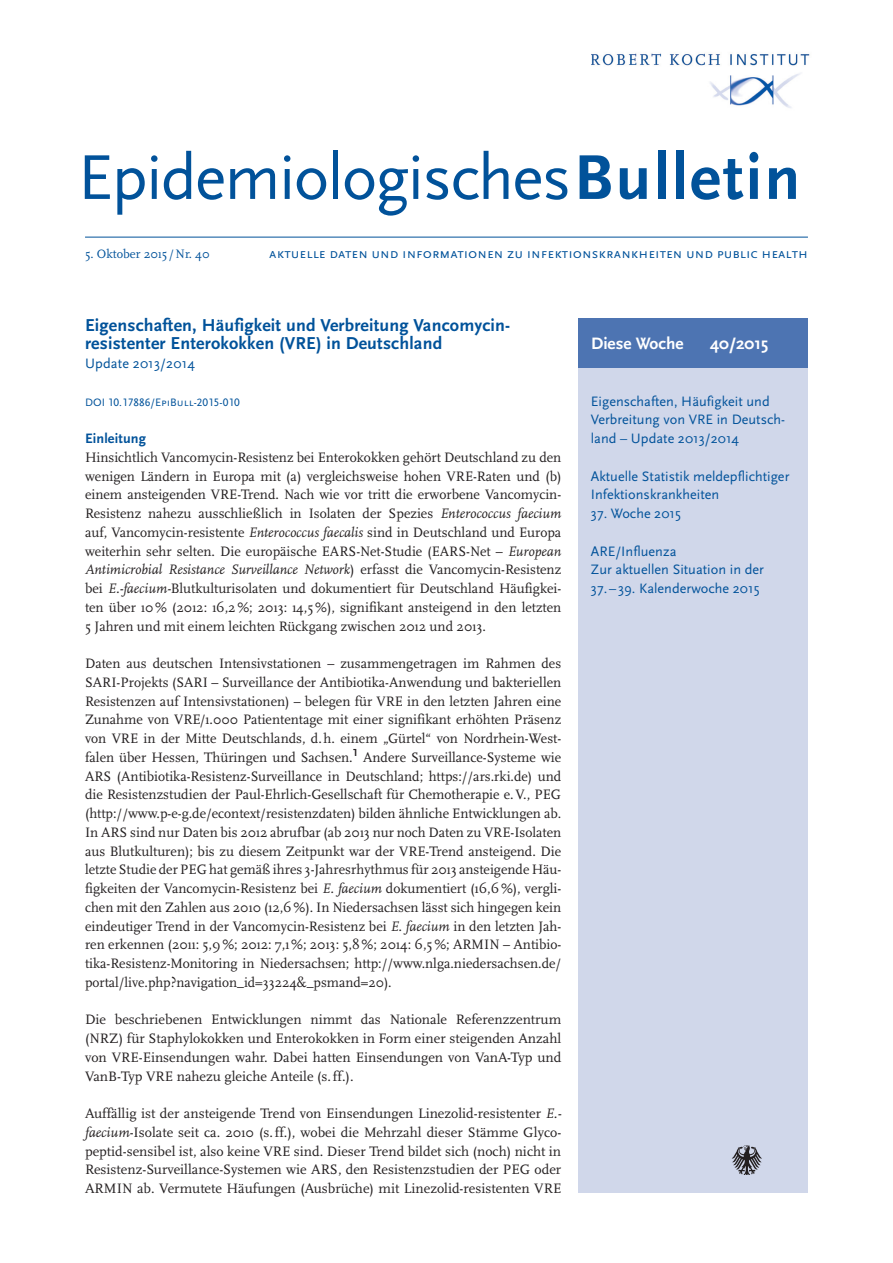
<style>
.page{position:relative;width:893px;height:1263px;background:#fff}
.page>*{position:absolute;margin:0;border:0;box-sizing:border-box;transform-origin:0 0}
.t1{font:66px "Scala Sans Pro";letter-spacing:-.02em;color:#01529a}
.Fließtext_Überschrif{font:700 18px/18.8px "Scala Sans Pro";letter-spacing:.01em;color:#01529a}
.t2{font:700 17.25px "Scala Sans Pro";color:#fff}
.Fließtext{font:14.25px/18.8px "Scala Pro";color:#231f20;text-align:justify}
.Inhalt{font:14.25px/18.8px "Scala Sans Pro";color:#01529a}
.Fließtext_Überschrif-2{font:14.25px "Scala Sans Pro";letter-spacing:.01em;color:#01529a}
.Fließtext_Überschrif-3{font:700 14.25px "Scala Sans Pro";letter-spacing:.01em;color:#01529a}
.t3{font:12.75px "Scala Pro";color:#01529a}
.Text_klein_P_287{font:11.25px "Scala Sans Pro";letter-spacing:.005em;color:#01529a}
.s1{font-weight:700}
.s2{font-style:italic}
</style>
<div class="page">
<hr style="left:85px;top:237px;width:723px;height:1px;background:#01529a">
<img style="left:591px;top:53px;width:219px;height:55px">
<div style="left:578px;top:318px;width:230px;height:875px;background:#d0d7ea"></div>
<div style="left:578px;top:318px;width:230px;height:50px;background:#4d74b2"></div>
<svg style="left:732px;top:1145px;width:30px;height:30px"></svg>
<h1 class="t1" style="left:78px;top:139px;width:724px">Epidemiologisches<span class="s1">Bulletin</span></h1>
<p class="t3" style="left:85px;top:246px;width:126px">5. Oktober 2015 /Nr. 40</p>
<p class="Inhalt" style="left:269px;top:244px;width:540px">aktuelle daten und informationen zu infektionskrankheiten und public health</p>
<p class="Fließtext_Überschrif" style="left:85px;top:315px;width:427px">Eigenschaften, Häufigkeit und Verbreitung Vancomycin&shy;resistenter Enterokokken (VRE) in Deutschland</p>
<p class="Fließtext_Überschrif-2" style="left:85px;top:355px;width:111px">Update 2013/2014</p>
<p class="Text_klein_P_287" style="left:85px;top:395px;width:156px">DOI 10.17886/EpiBull-2015-010</p>
<p class="Fließtext_Überschrif-3" style="left:85px;top:430px;width:63px">Einleitung</p>
<p class="Fließtext" style="left:85px;top:448px;width:478px">Hinsichtlich Vancomycin-Resistenz bei Enterokokken gehört Deutschland zu den wenigen Ländern in Europa mit (a) vergleichsweise hohen VRE-Raten und (b) einem ansteigenden VRE-Trend. Nach wie vor tritt die erworbene Vancomycin-Resistenz nahezu ausschließlich in Isolaten der Spezies <span class="s2">Enterococcus faecium </span>auf, Vancomycin-resistente <span class="s2">Enterococcus faecalis</span> sind in Deutschland und Europa weiterhin sehr selten. Die europäische EARS-Net-Studie (EARS-Net – <span class="s2">European Antimicrobial Resistance Surveillance Network</span>) erfasst die Vancomycin-Resistenz bei <span class="s2">E.-faecium-</span>Blutkulturisolaten und dokumentiert für Deutschland Häufigkei&shy;ten über 10% (2012: 16,2%; 2013: 14,5%), signifikant ansteigend in den letzten 5 Jahren und mit einem leichten Rückgang zwischen 2012 und 2013.</p>
<p class="Fließtext" style="left:85px;top:654px;width:478px">Daten aus deutschen Intensivstationen – zusammengetragen im Rahmen des SARI-Projekts (SARI – Surveillance der Antibiotika-Anwendung und bakteriellen Resistenzen auf Intensivstationen) – belegen für VRE in den letzten Jahren eine Zunahme von VRE/1.000 Patiententage mit einer signifikant erhöhten Präsenz von VRE in der Mitte Deutschlands, d.h. einem „Gürtel“ von Nordrhein-West&shy;falen über Hessen, Thüringen und Sachsen.<sup>1</sup> Andere Surveillance-Systeme wie ARS (Antibiotika-Resistenz-Surveillance in Deutschland; https://ars.rki.de) und die Resistenzstudien der Paul-Ehrlich-Gesellschaft für Chemotherapie e.V., PEG (http://www.p-e-g.de/econtext/resistenzdaten) bilden ähnliche Entwicklungen ab.<br>In ARS sind nur Daten bis 2012 abrufbar (ab 2013 nur noch Daten zu VRE-Isolaten aus Blutkulturen); bis zu diesem Zeitpunkt war der VRE-Trend ansteigend. Die letzte Studie der PEG hat gemäß ihres 3-Jahresrhythmus für 2013 ansteigende Häu&shy;figkeiten der Vancomycin-Resistenz bei <span class="s2">E. faecium</span> dokumentiert (16,6%), vergli&shy;chen mit den Zahlen aus 2010 (12,6%). In Niedersachsen lässt sich hingegen kein eindeutiger Trend in der Vancomycin-Resistenz bei <span class="s2">E. faecium</span> in den letzten Jah&shy;ren erkennen (2011: 5,9%; 2012: 7,1%; 2013: 5,8%; 2014: 6,5%; ARMIN – Antibio&shy;tika-Resistenz-Monitoring in Niedersachsen; http://www.nlga.niedersachsen.de/ portal/live.php?navigation_id=33224&amp;_psmand=20).</p>
<p class="Fließtext" style="left:85px;top:1010px;width:478px">Die beschriebenen Entwicklungen nimmt das Nationale Referenzzentrum (NRZ) für Staphylokokken und Enterokokken in Form einer steigenden Anzahl von VRE-Einsendungen wahr. Dabei hatten Einsendungen von VanA-Typ und VanB-Typ VRE nahezu gleiche Anteile (s.ff.).</p>
<p class="Fließtext" style="left:85px;top:1104px;width:478px">Auffällig ist der ansteigende Trend von Einsendungen Linezolid-resistenter <span class="s2">E.- faecium</span>-Isolate seit ca. 2010 (s.ff.), wobei die Mehrzahl dieser Stämme Glyco&shy;peptid-sensibel ist, also keine VRE sind. Dieser Trend bildet sich (noch) nicht in Resistenz-Surveillance-Systemen wie ARS, den Resistenzstudien der PEG oder ARMIN ab. Vermutete Häufungen (Ausbrüche) mit Linezolid-resistenten VRE</p>
<p class="t2" style="left:591px;top:334px;width:94px">Diese Woche</p>
<p class="t2" style="left:710px;top:334px;width:60px">40/2015</p>
<p class="Inhalt" style="left:591px;top:391px;width:196px">Eigenschaften, Häufigkeit und<br>Verbreitung von VRE in Deutsch&shy;land – Update 2013/2014</p>
<p class="Inhalt" style="left:591px;top:466px;width:200px">Aktuelle Statistik meldepflichtiger</p>
<p class="Inhalt" style="left:591px;top:485px;width:130px">Infektionskrankheiten</p>
<p class="Inhalt" style="left:591px;top:504px;width:92px">37. Woche 2015</p>
<p class="Inhalt" style="left:591px;top:541px;width:87px">ARE/Influenza</p>
<p class="Inhalt" style="left:591px;top:560px;width:175px">Zur aktuellen Situation in der</p>
<p class="Inhalt" style="left:591px;top:579px;width:170px">37. – 39. Kalenderwoche 2015</p>
</div>
